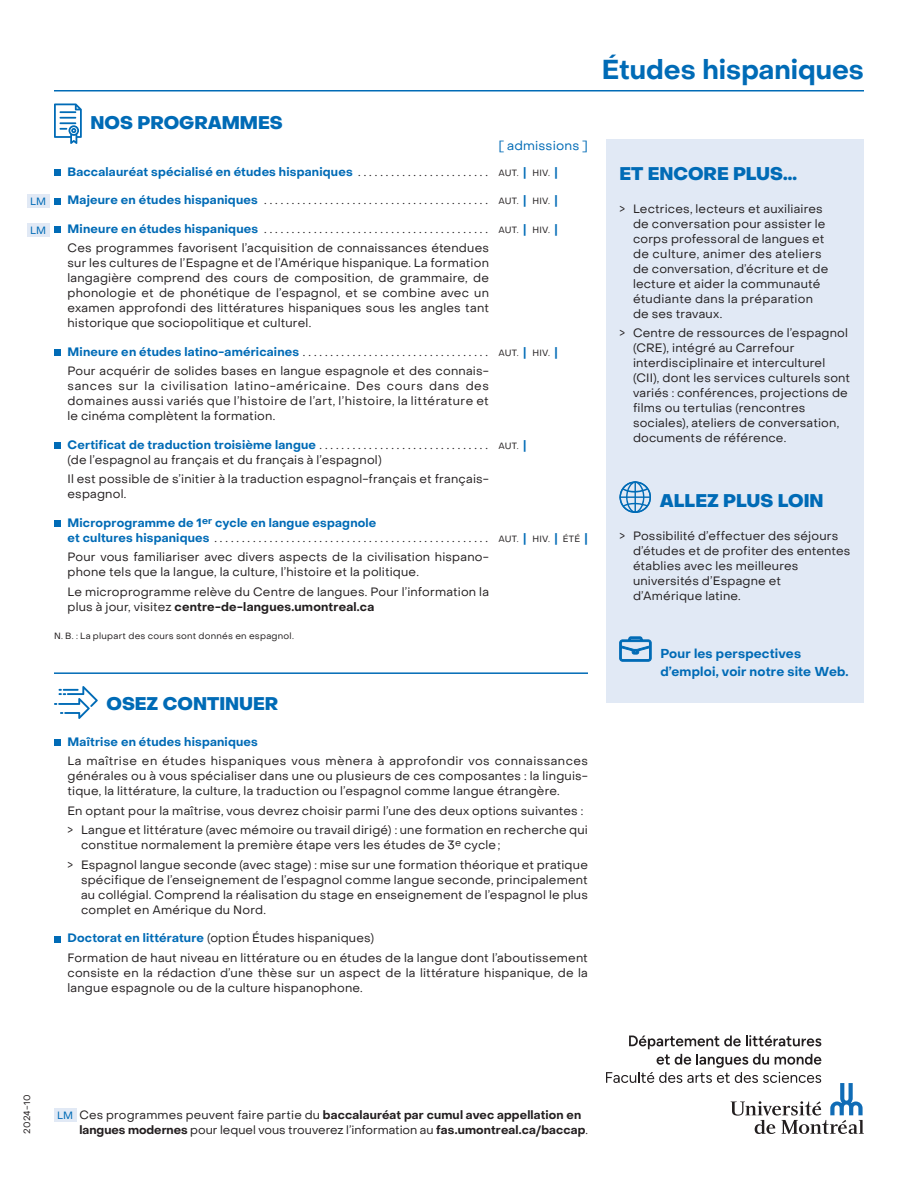
<style>
.page{position:relative;width:918px;height:1188px;background:#fff}
.page>*{position:absolute;margin:0;border:0;box-sizing:border-box;transform-origin:0 0}
.t1{font:700 27px "PP Object Sans";color:#006bb6}
.B-Ss-titre_Et_encore{font:800 18px "Object Sans";color:#006bb6}
.B-Ss-titre_Programme{font:800 18px "Object Sans";color:#006bb6}
.B-Ss-titre_Perspecti{font:800 18px "Object Sans";color:#006bb6}
.A-Texte{font:700 12.75px/18px "PP Object Sans";letter-spacing:.01em;color:#006bb6}
.t2{font:12.75px "Object Sans";letter-spacing:.015em;color:#006bb6}
.B-Programme_texte{font:12px/15px "Object Sans";letter-spacing:.015em;color:#231f20;text-align:justify}
.B-Boulettes{font:12px/15px "Object Sans";letter-spacing:.015em;color:#231f20}
.B-Programme___été{font:12px "Object Sans";letter-spacing:.02em;color:#231f20}
.B-Programme___été-2{font:700 12px/15px "PP Object Sans";letter-spacing:.015em;color:#006bb6}
.B-Programme{font:12px "Object Sans";letter-spacing:.015em;color:#231f20}
.B-Programme-2{font:700 12px "PP Object Sans";letter-spacing:.015em;color:#006bb6}
.B-Programme_texte_fu{font:700 11.85px/15px "PP Object Sans";letter-spacing:.015em;color:#231f20}
.t3{font:10.5px "Object Sans";color:#006bb6}
.B-Programme___été-3{font:9px "Object Sans";letter-spacing:.025em;color:#231f20}
.B-Programme_texte-2{font:9px "Object Sans";letter-spacing:.03em;color:#231f20}
.s1{font-family:"Object Sans";font-weight:400;color:#231f20}
.s2{font-family:"PP Object Sans";font-weight:700;font-size:12px;color:#006bb6}
.s3{font-family:"PP Object Sans";font-weight:700;color:#006bb6}
.s4{font-family:"PP Object Sans";font-weight:700}
.s5{font-family:"Object Sans";font-weight:400}
</style>
<div class="page">
<hr style="left:54px;top:90px;width:810px;height:2px;background:#006bb6">
<svg style="left:54px;top:103px;width:28px;height:41px"></svg>
<div style="left:54px;top:169px;width:7px;height:7px;background:#006bb6"></div>
<div style="left:54px;top:198px;width:7px;height:7px;background:#006bb6"></div>
<div style="left:54px;top:226px;width:7px;height:7px;background:#006bb6"></div>
<div style="left:54px;top:349px;width:7px;height:7px;background:#006bb6"></div>
<div style="left:54px;top:442px;width:7px;height:7px;background:#006bb6"></div>
<div style="left:54px;top:520px;width:7px;height:7px;background:#006bb6"></div>
<hr style="left:54px;top:672px;width:534px;height:2px;background:#006bb6">
<svg style="left:54px;top:686px;width:44px;height:33px"></svg>
<div style="left:54px;top:739px;width:7px;height:7px;background:#006bb6"></div>
<div style="left:54px;top:936px;width:7px;height:7px;background:#006bb6"></div>
<div style="left:54px;top:1108px;width:22px;height:14px;background:#e1e9f5"></div>
<div style="left:606px;top:140px;width:258px;height:563px;background:#e1e9f5"></div>
<svg style="left:619px;top:481px;width:32px;height:32px"></svg>
<svg style="left:619px;top:637px;width:33px;height:25px"></svg>
<div style="left:27px;top:194px;width:23px;height:14px;background:#e1e9f5"></div>
<div style="left:27px;top:223px;width:23px;height:13px;background:#e1e9f5"></div>
<svg style="left:606px;top:1035px;width:258px;height:99px"></svg>
<p class="t3" style="left:30px;top:195px;width:18px">LM</p>
<p class="t3" style="left:30px;top:224px;width:18px">LM</p>
<p class="B-Ss-titre_Programme" style="left:91px;top:112px;width:194px">NOS PROGRAMMES</p>
<p class="t2" style="left:498px;top:138px;width:91px">[ admissions ]</p>
<p class="B-Programme___été-2" style="left:68px;top:164px;width:292px">Baccalauréat spécialisé en études hispaniques <span class="s1">.........................</span></p>
<p class="B-Programme___été-3" style="left:498px;top:167px;width:61px">AUT. <span class="s2">|</span> HIV. <span class="s2">|</span></p>
<p class="B-Programme___été" style="left:68px;top:193px;width:198px"><span class="s3">Majeure en études hispaniques</span> ..........................................</p>
<p class="B-Programme___été-3" style="left:498px;top:196px;width:61px">AUT. <span class="s2">|</span> HIV. <span class="s2">|</span></p>
<p class="B-Programme___été" style="left:68px;top:221px;width:198px"><span class="s3">Mineure en études hispaniques</span> ..........................................</p>
<p class="B-Programme___été-3" style="left:498px;top:224px;width:61px">AUT. <span class="s2">|</span> HIV. <span class="s2">|</span></p>
<p class="B-Programme_texte" style="left:68px;top:241px;width:423px">Ces programmes favorisent l’acquisition de connaissances étendues sur les cultures de l’Espagne et de l’Amérique hispanique. La formation langagière comprend des cours de composition, de grammaire, de phonologie et de phonétique de l’espagnol, et se combine avec un examen approfondi des littératures hispaniques sous les angles tant historique que sociopolitique et culturel.</p>
<p class="B-Programme___été" style="left:68px;top:344px;width:239px"><span class="s3">Mineure en études latino-américaines</span> ...................................</p>
<p class="B-Programme___été-3" style="left:498px;top:347px;width:61px">AUT. <span class="s2">|</span> HIV. <span class="s2">|</span></p>
<p class="B-Programme_texte" style="left:68px;top:364px;width:423px">Pour acquérir de solides bases en langue espagnole et des connais&shy;sances sur la civilisation latino-américaine. Des cours dans des domaines aussi variés que l’histoire de l’art, l’histoire, la littérature et le cinéma complètent la formation.</p>
<p class="B-Programme___été-2" style="left:68px;top:437px;width:256px">Certificat de traduction troisième langue <span class="s1">................................</span></p>
<p class="B-Programme___été-3" style="left:498px;top:440px;width:30px">AUT. <span class="s2">|</span></p>
<p class="B-Programme___été" style="left:68px;top:452px;width:316px">(de l’espagnol au français et du français à l’espagnol)</p>
<p class="B-Programme_texte" style="left:68px;top:472px;width:423px">Il est possible de s’initier à la traduction espagnol-français et français&shy;espagnol.</p>
<p class="B-Programme___été-2" style="left:68px;top:515px;width:310px">Microprogramme de 1<sup>er</sup> cycle en langue espagnole et cultures hispaniques <span class="s1">...................................................</span></p>
<p class="B-Programme___été-3" style="left:498px;top:533px;width:91px">AUT. <span class="s2">|</span> HIV. <span class="s2">|</span> ÉTÉ <span class="s2">|</span></p>
<p class="B-Programme_texte" style="left:68px;top:550px;width:423px">Pour vous familiariser avec divers aspects de la civilisation hispano&shy;phone tels que la langue, la culture, l’histoire et la politique.</p>
<p class="B-Programme_texte" style="left:68px;top:584px;width:423px">Le microprogramme relève du Centre de langues. Pour l’information la plus à jour, visitez <span class="s4">centre-de-langues.umontreal.ca</span></p>
<p class="B-Programme_texte-2" style="left:54px;top:631px;width:241px">N. B. : La plupart des cours sont donnés en espagnol.</p>
<p class="B-Ss-titre_Perspecti" style="left:106px;top:693px;width:173px">OSEZ CONTINUER</p>
<p class="B-Programme-2" style="left:68px;top:734px;width:192px">Maîtrise en études hispaniques</p>
<p class="B-Programme_texte" style="left:68px;top:754px;width:522px">La maîtrise en études hispaniques vous mènera à approfondir vos connaissances générales ou à vous spécialiser dans une ou plusieurs de ces composantes : la linguis&shy;tique, la littérature, la culture, la traduction ou l’espagnol comme langue étrangère.</p>
<p class="B-Programme_texte" style="left:68px;top:803px;width:517px">En optant pour la maîtrise, vous devrez choisir parmi l’une des deux options suivantes :</p>
<p class="B-Programme_texte" style="left:81px;top:823px;width:509px;text-indent:-14px">&gt; Langue et littérature (avec mémoire ou travail dirigé) : une formation en recherche qui constitue normalement la première étape vers les études de 3<sup>e</sup> cycle;</p>
<p class="B-Programme_texte" style="left:81px;top:857px;width:509px;text-indent:-14px">&gt; Espagnol langue seconde (avec stage) : mise sur une formation théorique et pratique spécifique de l’enseignement de l’espagnol comme langue seconde, principalement au collégial. Comprend la réalisation du stage en enseignement de l’espagnol le plus complet en Amérique du Nord.</p>
<p class="B-Programme" style="left:68px;top:931px;width:308px"><span class="s3">Doctorat en littérature</span> (option Études hispaniques)</p>
<p class="B-Programme_texte" style="left:68px;top:950px;width:522px">Formation de haut niveau en littérature ou en études de la langue dont l’aboutissement consiste en la rédaction d’une thèse sur un aspect de la littérature hispanique, de la langue espagnole ou de la culture hispanophone.</p>
<p class="t1" style="left:602px;top:53px;width:264px">Études hispaniques</p>
<p class="B-Ss-titre_Et_encore" style="left:620px;top:163px;width:179px">ET ENCORE PLUS...</p>
<p class="B-Boulettes" style="left:633px;top:201px;width:197px;text-indent:-14px">&gt; Lectrices, lecteurs et auxiliaires de conversation pour assister le corps professoral de langues et de culture, animer des ateliers de conversation, d’écriture et de lecture et aider la communauté étudiante dans la préparation de ses travaux.</p>
<p class="B-Boulettes" style="left:633px;top:326px;width:219px;text-indent:-14px">&gt; Centre de ressources de l’espagnol (CRE), intégré au Carrefour interdisciplinaire et interculturel (CII), dont les services culturels sont variés : conférences, projections de films ou tertulias (rencontres sociales), ateliers de conversation, documents de référence.</p>
<p class="B-Ss-titre_Et_encore" style="left:660px;top:490px;width:165px">ALLEZ PLUS LOIN</p>
<p class="B-Boulettes" style="left:633px;top:528px;width:219px;text-indent:-14px">&gt; Possibilité d’effectuer des séjours d’études et de profiter des ententes établies avec les meilleures universités d’Espagne et d’Amérique latine.</p>
<p class="A-Texte" style="left:660px;top:645px;width:190px">Pour les perspectives d’emploi, voir notre site Web.</p>
<p class="B-Programme_texte-2" style="left:22px;top:1134px;width:41px;rotate:-90deg">2024-10</p>
<p class="t3" style="left:57px;top:1109px;width:18px">LM</p>
<p class="B-Programme_texte_fu" style="left:80px;top:1108px;width:510px"><span class="s5">Ces programmes peuvent faire partie du</span> baccalauréat par cumul avec appellation en langues modernes <span class="s5">pour lequel vous trouverez l’information au</span> fas.umontreal.ca/baccap<span class="s5">.</span></p>
</div>
